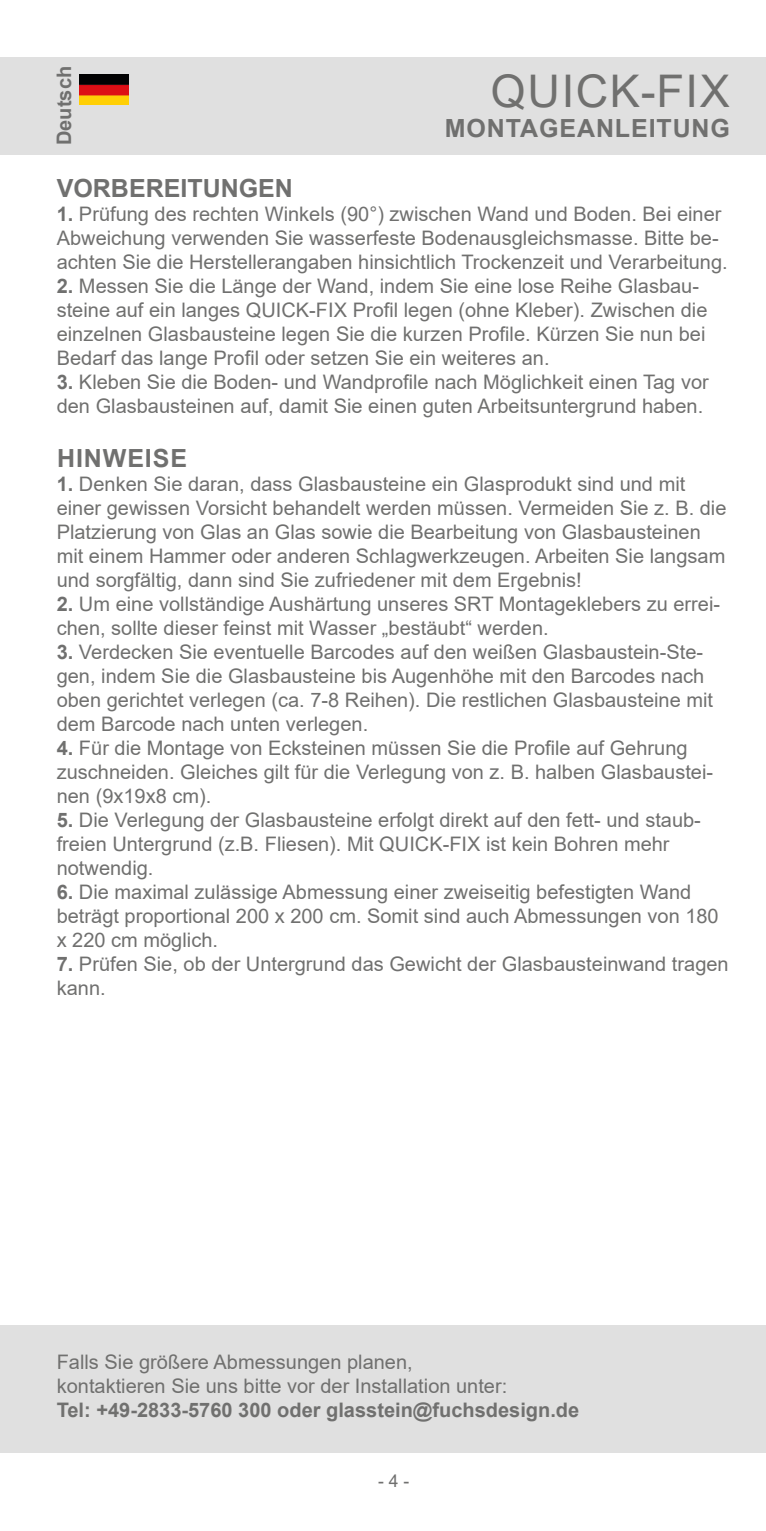
<style>
.page{position:relative;width:766px;height:1531px;background:#fff}
.page>*{position:absolute;margin:0;border:0;box-sizing:border-box;transform-origin:0 0}
.t1{font:45px "Arial";letter-spacing:.035em;color:#70706f}
.t2{font:700 25px "Arial";letter-spacing:.035em;color:#70706f}
.t3{font:700 25px "Arial";color:#70706f}
.t4{font:20px/24px "Arial";color:#70706f}
.t5{font:700 20px "Arial";color:#70706f}
.t6{font:17.5px "Arial";color:#70706f}
.s1{font-weight:700}
</style>
<div class="page">
<div style="left:0;top:57px;width:765px;height:97px;background:#e0e0e0"></div>
<img style="left:79px;top:74px;width:49px;height:31px">
<div style="left:0;top:1325px;width:765px;height:128px;background:#e0e0e0"></div>
<p class="t5" style="left:50px;top:145px;width:80px;rotate:-90deg">Deutsch</p>
<h1 class="t1" style="left:491px;top:60px;width:240px">QUICK-FIX</h1>
<p class="t2" style="left:445px;top:111px;width:286px">MONTAGEANLEITUNG</p>
<p class="t3" style="left:57px;top:171px;width:238px">VORBEREITUNGEN</p>
<p class="t4" style="left:57px;top:202px;width:672px"><span class="s1">1.</span> Prüfung des rechten Winkels (90°) zwischen Wand und Boden. Bei einer<br>Abweichung verwenden Sie wasserfeste Bodenausgleichsmasse. Bitte be&shy;achten Sie die Herstellerangaben hinsichtlich Trockenzeit und Verarbeitung.</p>
<p class="t4" style="left:57px;top:274px;width:652px"><span class="s1">2.</span> Messen Sie die Länge der Wand, indem Sie eine lose Reihe Glasbau&shy;steine auf ein langes QUICK-FIX Profil legen (ohne Kleber). Zwischen die einzelnen Glasbausteine legen Sie die kurzen Profile. Kürzen Sie nun bei Bedarf das lange Profil oder setzen Sie ein weiteres an.</p>
<p class="t4" style="left:57px;top:370px;width:653px"><span class="s1">3.</span> Kleben Sie die Boden- und Wandprofile nach Möglichkeit einen Tag vor den Glasbausteinen auf, damit Sie einen guten Arbeitsuntergrund haben.</p>
<p class="t2" style="left:57px;top:441px;width:131px">HINWEISE</p>
<p class="t4" style="left:57px;top:472px;width:671px"><span class="s1">1.</span> Denken Sie daran, dass Glasbausteine ein Glasprodukt sind und mit einer gewissen Vorsicht behandelt werden müssen. Vermeiden Sie z. B. die Platzierung von Glas an Glas sowie die Bearbeitung von Glasbausteinen mit einem Hammer oder anderen Schlagwerkzeugen. Arbeiten Sie langsam und sorgfältig, dann sind Sie zufriedener mit dem Ergebnis!</p>
<p class="t4" style="left:57px;top:592px;width:664px"><span class="s1">2.</span> Um eine vollständige Aushärtung unseres SRT Montageklebers zu errei&shy;chen, sollte dieser feinst mit Wasser „bestäubt“ werden.</p>
<p class="t4" style="left:57px;top:640px;width:657px"><span class="s1">3.</span> Verdecken Sie eventuelle Barcodes auf den weißen Glasbaustein-Ste&shy;gen, indem Sie die Glasbausteine bis Augenhöhe mit den Barcodes nach oben gerichtet verlegen (ca. 7-8 Reihen). Die restlichen Glasbausteine mit dem Barcode nach unten verlegen.</p>
<p class="t4" style="left:57px;top:736px;width:657px"><span class="s1">4.</span> Für die Montage von Ecksteinen müssen Sie die Profile auf Gehrung zuschneiden. Gleiches gilt für die Verlegung von z. B. halben Glasbaustei&shy;nen (9x19x8 cm).</p>
<p class="t4" style="left:57px;top:808px;width:645px"><span class="s1">5.</span> Die Verlegung der Glasbausteine erfolgt direkt auf den fett- und staub&shy;freien Untergrund (z.B. Fliesen). Mit QUICK-FIX ist kein Bohren mehr notwendig.</p>
<p class="t4" style="left:57px;top:880px;width:663px"><span class="s1">6.</span> Die maximal zulässige Abmessung einer zweiseitig befestigten Wand beträgt proportional 200 x 200 cm. Somit sind auch Abmessungen von 180 x 220 cm möglich.</p>
<p class="t4" style="left:57px;top:952px;width:673px"><span class="s1">7.</span> Prüfen Sie, ob der Untergrund das Gewicht der Glasbausteinwand tragen kann.</p>
<p class="t4" style="left:57px;top:1349px;width:452px">Falls Sie größere Abmessungen planen, kontaktieren Sie uns bitte vor der Installation unter:</p>
<p class="t5" style="left:57px;top:1395px;width:524px">Tel: +49-2833-5760 300 oder glasstein@fuchsdesign.de</p>
<p class="t6" style="left:378px;top:1469px;width:33px">- 4 -</p>
</div>
